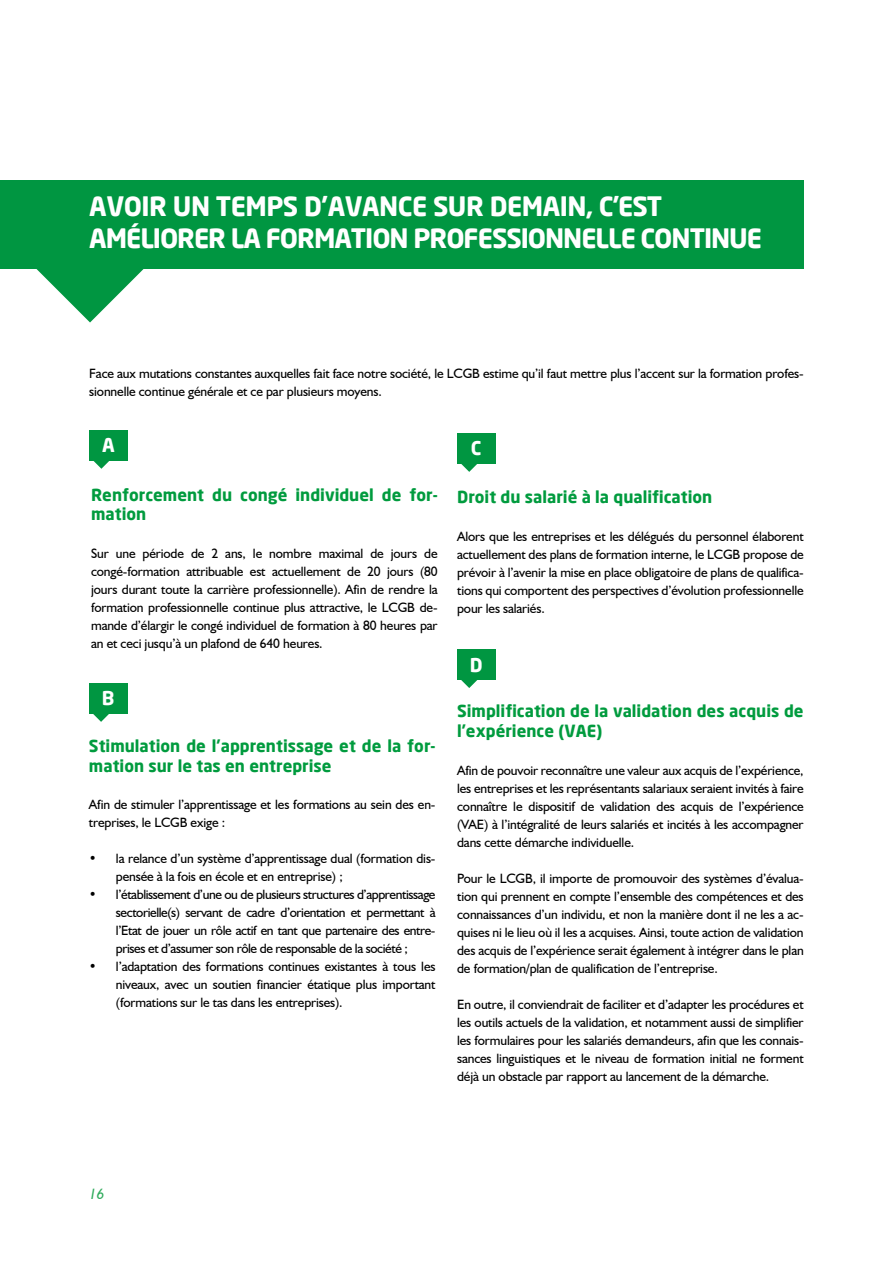
<style>
.page{position:relative;width:893px;height:1263px;background:#fff}
.page>*{position:absolute;margin:0;border:0;box-sizing:border-box;transform-origin:0 0}
.t1{font:700 26.25px/31.5px "Neo Sans";letter-spacing:-.04em;color:#fff}
.t2{font:700 18.9px "Neo Sans";color:#fff}
.t3{font:700 16.5px/19.8px "Neo Sans";color:#009b3e}
.t4{font:italic 15px "Humanist 521 BT";color:#30ab5c}
.t5{font:13.5px/18px "Humanist 521 BT";letter-spacing:-.01em;color:#000;text-align:justify}
</style>
<div class="page">
<svg style="left:33px;top:268px;width:114px;height:54px"></svg>
<div style="left:0;top:180px;width:804px;height:88px;background:#009641"></div>
<div style="left:89px;top:430px;width:38px;height:31px;background:#009641"></div>
<svg style="left:93px;top:461px;width:16px;height:8px"></svg>
<div style="left:89px;top:683px;width:38px;height:31px;background:#009641"></div>
<svg style="left:93px;top:714px;width:16px;height:8px"></svg>
<div style="left:457px;top:433px;width:38px;height:31px;background:#009641"></div>
<svg style="left:461px;top:464px;width:16px;height:8px"></svg>
<div style="left:457px;top:649px;width:38px;height:31px;background:#009641"></div>
<svg style="left:461px;top:680px;width:17px;height:8px"></svg>
<h1 class="t1" style="left:89px;top:190px;width:674px">AVOIR UN TEMPS D’AVANCE SUR DEMAIN, C’EST<br>AMÉLIORER LA FORMATION PROFESSIONNELLE CONTINUE</h1>
<p class="t5" style="left:89px;top:364px;width:716px">Face aux mutations constantes auxquelles fait face notre société, le LCGB estime qu’il faut mettre plus l’accent sur la formation profes&shy;sionnelle continue générale et ce par plusieurs moyens.</p>
<h2 class="t2" style="left:102px;top:433px;width:14px">A</h2>
<p class="t3" style="left:91px;top:484px;width:348px">Renforcement du congé individuel de for&shy;mation</p>
<p class="t5" style="left:91px;top:544px;width:348px">Sur une période de 2 ans, le nombre maximal de jours de congé-formation attribuable est actuellement de 20 jours (80 jours durant toute la carrière professionnelle). Afin de rendre la formation professionnelle continue plus attractive, le LCGB de&shy;mande d’élargir le congé individuel de formation à 80 heures par an et ceci jusqu’à un plafond de 640 heures.</p>
<h2 class="t2" style="left:102px;top:686px;width:14px">B</h2>
<p class="t3" style="left:89px;top:735px;width:348px">Stimulation de l’apprentissage et de la for&shy;mation sur le tas en entreprise</p>
<p class="t5" style="left:89px;top:795px;width:348px">Afin de stimuler l’apprentissage et les formations au sein des en&shy;treprises, le LCGB exige :</p>
<p class="t5" style="left:116px;top:849px;width:321px;text-indent:-27px">• la relance d’un système d’apprentissage dual (formation dis&shy;pensée à la fois en école et en entreprise) ;</p>
<p class="t5" style="left:116px;top:885px;width:321px;text-indent:-27px">• l’établissement d’une ou de plusieurs structures d’apprentissage sectorielle(s) servant de cadre d’orientation et permettant à l’Etat de jouer un rôle actif en tant que partenaire des entre&shy;prises et d’assumer son rôle de responsable de la société ;</p>
<p class="t5" style="left:116px;top:957px;width:321px;text-indent:-27px">• l’adaptation des formations continues existantes à tous les niveaux, avec un soutien financier étatique plus important (formations sur le tas dans les entreprises).</p>
<h2 class="t2" style="left:471px;top:436px;width:12px">C</h2>
<p class="t3" style="left:457px;top:486px;width:257px">Droit du salarié à la qualification</p>
<p class="t5" style="left:457px;top:527px;width:348px">Alors que les entreprises et les délégués du personnel élaborent actuellement des plans de formation interne, le LCGB propose de prévoir à l’avenir la mise en place obligatoire de plans de qualifica&shy;tions qui comportent des perspectives d’évolution professionnelle pour les salariés.</p>
<h2 class="t2" style="left:470px;top:652px;width:14px">D</h2>
<p class="t3" style="left:457px;top:700px;width:348px">Simplification de la validation des acquis de l’expérience (VAE)</p>
<p class="t5" style="left:457px;top:761px;width:348px">Afin de pouvoir reconnaître une valeur aux acquis de l’expérience, les entreprises et les représentants salariaux seraient invités à faire connaître le dispositif de validation des acquis de l’expérience (VAE) à l’intégralité de leurs salariés et incités à les accompagner dans cette démarche individuelle.</p>
<p class="t5" style="left:457px;top:869px;width:348px">Pour le LCGB, il importe de promouvoir des systèmes d’évalua&shy;tion qui prennent en compte l’ensemble des compétences et des connaissances d’un individu, et non la manière dont il ne les a ac&shy;quises ni le lieu où il les a acquises. Ainsi, toute action de validation des acquis de l’expérience serait également à intégrer dans le plan de formation/plan de qualification de l’entreprise.</p>
<p class="t5" style="left:457px;top:995px;width:348px">En outre, il conviendrait de faciliter et d’adapter les procédures et les outils actuels de la validation, et notamment aussi de simplifier les formulaires pour les salariés demandeurs, afin que les connais&shy;sances linguistiques et le niveau de formation initial ne forment déjà un obstacle par rapport au lancement de la démarche.</p>
<p class="t4" style="left:89px;top:1184px;width:17px">16</p>
</div>
